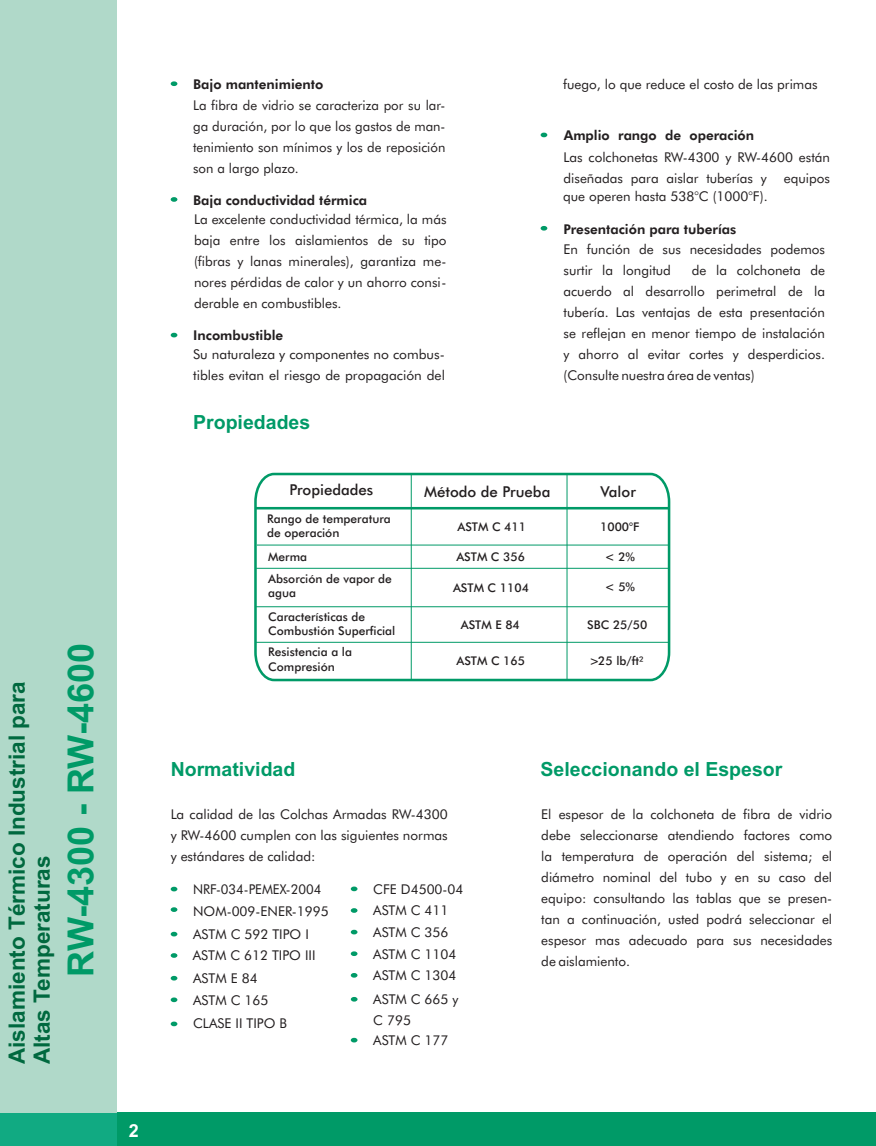
<style>
.page{position:relative;width:876px;height:1146px;background:#fff}
.page>*{position:absolute;margin:0;border:0;box-sizing:border-box;transform-origin:0 0}
.t1{font:700 36px "Arial";color:#009a67}
.t2{font:700 22.5px/25.2px "Arial";color:#00693f}
.t3{font:700 19.5px "Arial";color:#009a67}
.t4{font:700 18px "Arial";color:#fff}
.t5{font:500 15px "Futura BT";color:#231f20}
.t6{font:13.5px/21px "Futura BT";color:#231f20}
.t7{font:800 13.5px "Futura BT";color:#231f20}
.t8{font:13.5px "Futura BT";color:#231f20;scale:.96 1}
.t9{font:500 12px/14.4px "Futura BT";color:#231f20}
</style>
<div class="page">
<div style="left:0;top:1112px;width:875px;height:33px;background:#009a67"></div>
<div style="left:0;top:0;width:116px;height:1145px;background:#b0d9c9"></div>
<div style="left:0;top:1112px;width:116px;height:33px;background:#11aa82"></div>
<svg style="left:171px;top:907px;width:6px;height:5px"></svg>
<svg style="left:171px;top:931px;width:6px;height:5px"></svg>
<svg style="left:171px;top:975px;width:6px;height:5px"></svg>
<svg style="left:171px;top:1021px;width:6px;height:5px"></svg>
<svg style="left:171px;top:953px;width:6px;height:4px"></svg>
<svg style="left:171px;top:886px;width:6px;height:5px"></svg>
<svg style="left:351px;top:886px;width:6px;height:5px"></svg>
<svg style="left:171px;top:197px;width:6px;height:5px"></svg>
<svg style="left:171px;top:333px;width:6px;height:4px"></svg>
<svg style="left:540px;top:133px;width:7px;height:4px"></svg>
<svg style="left:540px;top:226px;width:7px;height:5px"></svg>
<svg style="left:254px;top:472px;width:417px;height:210px"></svg>
<hr style="left:411px;top:474px;width:1px;height:207px;background:#009a67">
<hr style="left:566px;top:474px;width:1px;height:207px;background:#009a67">
<hr style="left:255px;top:507px;width:414px;height:2px;background:#009a67">
<hr style="left:257px;top:544px;width:412px;height:1px;background:#009a67">
<hr style="left:256px;top:568px;width:413px;height:1px;background:#009a67">
<hr style="left:255px;top:606px;width:412px;height:1px;background:#009a67">
<hr style="left:255px;top:642px;width:414px;height:1px;background:#009a67">
<svg style="left:171px;top:81px;width:6px;height:5px"></svg>
<svg style="left:351px;top:908px;width:6px;height:4px"></svg>
<svg style="left:351px;top:929px;width:6px;height:5px"></svg>
<svg style="left:351px;top:951px;width:6px;height:5px"></svg>
<svg style="left:351px;top:973px;width:6px;height:4px"></svg>
<svg style="left:171px;top:997px;width:6px;height:5px"></svg>
<svg style="left:351px;top:997px;width:6px;height:4px"></svg>
<svg style="left:351px;top:1037px;width:6px;height:5px"></svg>
<h2 class="t2" style="left:6px;top:1064px;width:384px;rotate:-90deg">Aislamiento Térmico Industrial para<br>Altas Temperaturas</h2>
<h1 class="t1" style="left:67px;top:976px;width:335px;rotate:-90deg">RW-4300 - RW-4600</h1>
<p class="t7" style="left:193px;top:79px;width:132px">Bajo mantenimiento</p>
<p class="t6" style="left:193px;top:96px;width:254px;text-align:justify">La fibra de vidrio se caracteriza por su lar&shy;ga duración, por lo que los gastos de man&shy;tenimiento son mínimos y los de reposición son a largo plazo.</p>
<p class="t7" style="left:193px;top:195px;width:175px">Baja conductividad térmica</p>
<p class="t6" style="left:194px;top:210px;width:254px;text-align:justify">La excelente conductividad térmica, la más baja entre los aislamientos de su tipo (fibras y lanas minerales), garantiza me&shy;nores pérdidas de calor y un ahorro consi&shy;derable en combustibles.</p>
<p class="t7" style="left:193px;top:330px;width:92px">Incombustible</p>
<p class="t6" style="left:193px;top:345px;width:253px">Su naturaleza y componentes no combus&shy;tibles evitan el riesgo de propagación del</p>
<h3 class="t3" style="left:193px;top:414px;width:119px">Propiedades</h3>
<p class="t6" style="left:563px;top:75px;width:256px">fuego, lo que reduce el costo de las primas</p>
<p class="t7" style="left:563px;top:130px;width:192px">Amplio rango de operación</p>
<p class="t6" style="left:563px;top:148px;width:268px">Las colchonetas RW-4300 y RW-4600 están diseñadas para aislar tuberías y</p>
<p class="t6" style="left:783px;top:169px;width:48px">equipos</p>
<p class="t6" style="left:563px;top:187px;width:206px">que operen hasta 538°C (1000°F).</p>
<p class="t7" style="left:563px;top:224px;width:174px">Presentación para tuberías</p>
<p class="t6" style="left:563px;top:240px;width:263px">En función de sus necesidades podemos surtir la longitud</p>
<p class="t6" style="left:563px;top:261px;width:263px;text-align:justify;text-indent:128px">de la colchoneta de acuerdo al desarrollo perimetral de la tubería. Las ventajas de esta presentación se reflejan en menor tiempo de instalación y ahorro al evitar cortes y desperdicios. (Consulte nuestra área de ventas)</p>
<p class="t5" style="left:289px;top:484px;width:85px">Propiedades</p>
<p class="t5" style="left:424px;top:485px;width:128px">Método de Prueba</p>
<p class="t5" style="left:600px;top:485px;width:37px">Valor</p>
<p class="t9" style="left:267px;top:512px;width:125px">Rango de temperatura de operación</p>
<p class="t9" style="left:457px;top:521px;width:70px">ASTM C 411</p>
<p class="t9" style="left:600px;top:521px;width:41px">1000°F</p>
<p class="t9" style="left:268px;top:550px;width:40px">Merma</p>
<p class="t9" style="left:456px;top:550px;width:70px">ASTM C 356</p>
<p class="t9" style="left:604px;top:550px;width:32px">&lt; 2%</p>
<p class="t9" style="left:268px;top:572px;width:125px">Absorción de vapor de agua</p>
<p class="t9" style="left:453px;top:581px;width:77px">ASTM C 1104</p>
<p class="t9" style="left:604px;top:581px;width:32px">&lt; 5%</p>
<p class="t9" style="left:268px;top:610px;width:129px">Características de<br>Combustión Superficial</p>
<p class="t9" style="left:460px;top:619px;width:61px">ASTM E 84</p>
<p class="t9" style="left:587px;top:619px;width:61px">SBC 25/50</p>
<p class="t9" style="left:268px;top:646px;width:85px">Resistencia a la<br>Compresión</p>
<p class="t9" style="left:456px;top:654px;width:70px">ASTM C 165</p>
<p class="t9" style="left:598px;top:654px;width:47px">25 lb/ft²</p>
<p class="t9" style="left:599px;top:668px;width:11px;rotate:-180deg">&lt;</p>
<h3 class="t4" style="left:129px;top:1123px;width:12px">2</h3>
<h3 class="t3" style="left:171px;top:761px;width:126px">Normatividad</h3>
<p class="t6" style="left:171px;top:805px;width:278px;text-align:justify">La calidad de las Colchas Armadas RW-4300 y RW-4600 cumplen con las siguientes normas y estándares de calidad:</p>
<p class="t8" style="left:193px;top:883px;width:135px">NRF-034-PEMEX-2004</p>
<p class="t6" style="left:373px;top:879px;width:92px">CFE D4500-04</p>
<p class="t6" style="left:373px;top:901px;width:85px;line-height:21.6px">ASTM C 411<br>ASTM C 356<br>ASTM C 1104<br>ASTM C 1304</p>
<p class="t6" style="left:193px;top:900px;width:137px;line-height:23.4px">NOM-009-ENER-1995<br>ASTM C 592 TIPO I</p>
<p class="t6" style="left:193px;top:969px;width:66px">ASTM E 84</p>
<p class="t6" style="left:193px;top:1014px;width:95px">CLASE II TIPO B</p>
<p class="t6" style="left:193px;top:946px;width:124px">ASTM C 612 TIPO III</p>
<p class="t6" style="left:193px;top:990px;width:77px">ASTM C 165</p>
<p class="t6" style="left:373px;top:990px;width:87px">ASTM C 665 y<br>C 795</p>
<p class="t6" style="left:373px;top:1031px;width:77px">ASTM C 177</p>
<h3 class="t3" style="left:540px;top:761px;width:243px">Seleccionando el Espesor</h3>
<p class="t6" style="left:541px;top:805px;width:292px;text-align:justify">El espesor de la colchoneta de fibra de vidrio debe seleccionarse atendiendo factores como la temperatura de operación del sistema; el diámetro nominal del tubo y en su caso del equipo: consultando las tablas que se presen&shy;tan a continuación, usted podrá seleccionar el espesor mas adecuado para sus necesidades de aislamiento.</p>
</div>
